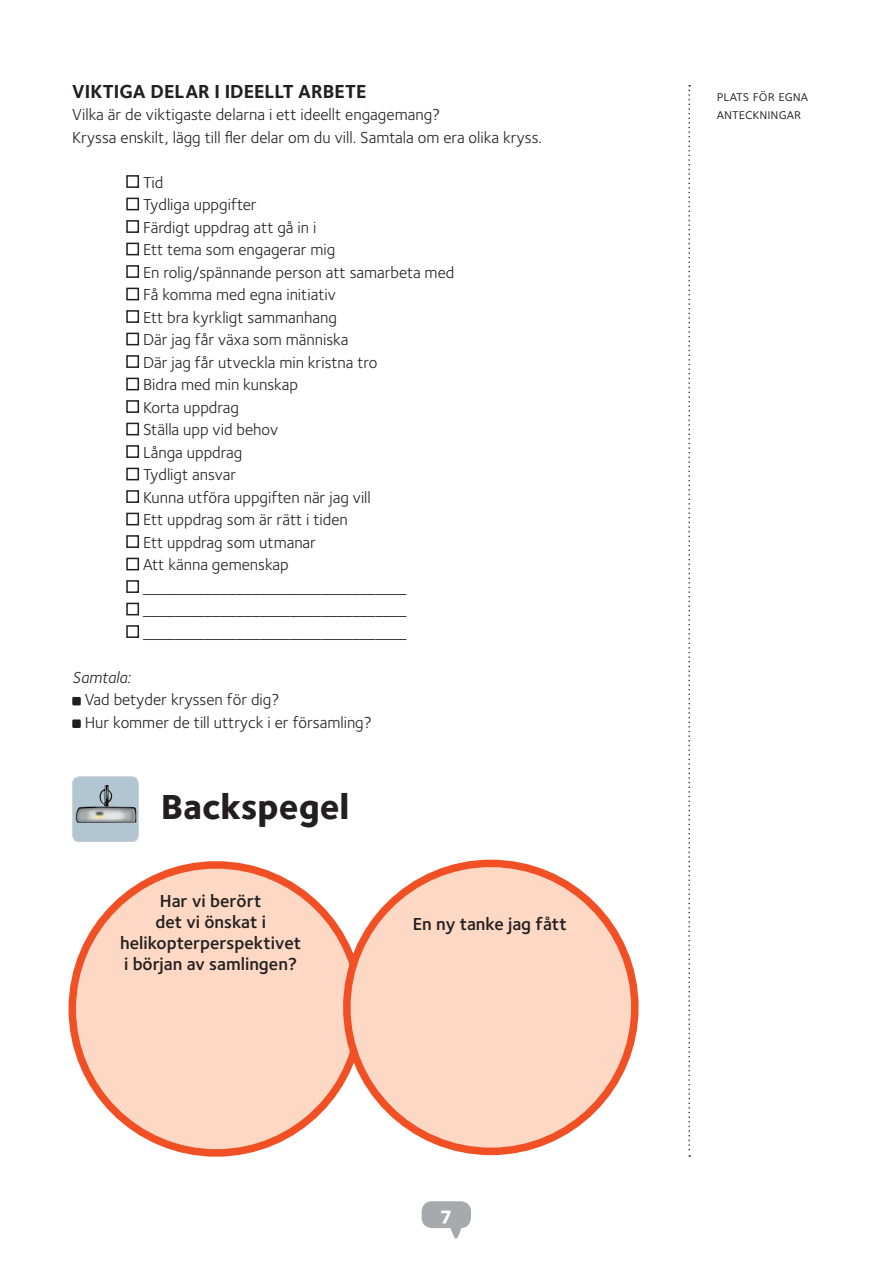
<style>
.page{position:relative;width:893px;height:1263px;background:#fff}
.page>*{position:absolute;margin:0;border:0;box-sizing:border-box;transform-origin:0 0}
.t1{font:36px "Foundry Sterling Extra Bold OSF";color:#231f20}
.t2{font:19.5px "Foundry Sterling Bold Expert";color:#231f20}
.t3{font:19.5px "Foundry Sterling Extra Bold OSF";color:#fff}
.t4{font:18px/21px "Foundry Sterling Demi OSF";color:#231f20;text-align:center}
.t5{font:16.5px/22.5px "Foundry Sterling";color:#231f20}
.t6{font:16.5px "Foundry Sterling Book Italic OSF";color:#231f20}
.t7{font:15px/18px "Foundry Sterling Book Expert";color:#231f20}
</style>
<div class="page">
<svg style="left:688px;top:85px;width:2px;height:1072px"></svg>
<div style="left:422px;top:1201px;width:49px;height:27px;background:#a8a9ad;border-radius:10px"></div>
<svg style="left:449px;top:1228px;width:12px;height:11px"></svg>
<div style="left:126px;top:175px;width:13px;height:13px;border:2px solid #231f20"></div>
<div style="left:126px;top:198px;width:13px;height:12px;border:2px solid #231f20"></div>
<div style="left:126px;top:220px;width:13px;height:13px;border:2px solid #231f20"></div>
<div style="left:126px;top:243px;width:13px;height:12px;border:2px solid #231f20"></div>
<div style="left:126px;top:265px;width:13px;height:13px;border:2px solid #231f20"></div>
<div style="left:126px;top:288px;width:13px;height:12px;border:2px solid #231f20"></div>
<div style="left:126px;top:310px;width:13px;height:13px;border:2px solid #231f20"></div>
<div style="left:126px;top:333px;width:13px;height:12px;border:2px solid #231f20"></div>
<div style="left:126px;top:355px;width:13px;height:13px;border:2px solid #231f20"></div>
<div style="left:126px;top:378px;width:13px;height:12px;border:2px solid #231f20"></div>
<div style="left:126px;top:400px;width:13px;height:13px;border:2px solid #231f20"></div>
<div style="left:126px;top:423px;width:13px;height:12px;border:2px solid #231f20"></div>
<div style="left:126px;top:445px;width:13px;height:13px;border:2px solid #231f20"></div>
<div style="left:126px;top:468px;width:13px;height:12px;border:2px solid #231f20"></div>
<div style="left:126px;top:490px;width:13px;height:13px;border:2px solid #231f20"></div>
<div style="left:126px;top:513px;width:13px;height:12px;border:2px solid #231f20"></div>
<div style="left:126px;top:535px;width:13px;height:13px;border:2px solid #231f20"></div>
<div style="left:126px;top:558px;width:13px;height:12px;border:2px solid #231f20"></div>
<div style="left:126px;top:580px;width:13px;height:13px;border:2px solid #231f20"></div>
<div style="left:126px;top:603px;width:13px;height:12px;border:2px solid #231f20"></div>
<div style="left:126px;top:625px;width:13px;height:13px;border:2px solid #231f20"></div>
<div style="left:72px;top:697px;width:9px;height:8px;background:#231f20;border-radius:2px"></div>
<div style="left:72px;top:719px;width:9px;height:9px;background:#231f20;border-radius:2px"></div>
<div style="left:72px;top:865px;width:288px;height:288px;background:#fdd8c4;border-radius:50%"></div>
<div style="left:69px;top:861px;width:295px;height:296px;border:8px solid #f05024;border-radius:50%"></div>
<div style="left:347px;top:863px;width:288px;height:288px;background:#fdd8c4;border-radius:50%"></div>
<div style="left:343px;top:860px;width:296px;height:295px;border:8px solid #f05024;border-radius:50%"></div>
<div style="left:73px;top:777px;width:65px;height:65px;background:#b2c5d3;border-radius:7px"></div>
<div style="left:72px;top:776px;width:67px;height:66px;border:1px solid #d1d2d2;border-radius:7px"></div>
<img style="left:75px;top:785px;width:61px;height:38px">
<p class="t2" style="left:72px;top:80px;width:296px">VIKTIGA DELAR I IDEELLT ARBETE</p>
<p class="t5" style="left:72px;top:103px;width:471px">Vilka är de viktigaste delarna i ett ideellt engagemang?<br>Kryssa enskilt, lägg till fler delar om du vill. Samtala om era olika kryss.</p>
<p class="t5" style="left:143px;top:171px;width:313px">Tid<br>Tydliga uppgifter<br>Färdigt uppdrag att gå in i<br>Ett tema som engagerar mig<br>En rolig/spännande person att samarbeta med<br>Få komma med egna initiativ<br>Ett bra kyrkligt sammanhang<br>Där jag får växa som människa<br>Där jag får utveckla min kristna tro<br>Bidra med min kunskap<br>Korta uppdrag<br>Ställa upp vid behov<br>Långa uppdrag<br>Tydligt ansvar<br>Kunna utföra uppgiften när jag vill<br>Ett uppdrag som är rätt i tiden<br>Ett uppdrag som utmanar<br>Att känna gemenskap __________________________________ __________________________________ __________________________________</p>
<p class="t6" style="left:72px;top:668px;width:61px">Samtala:</p>
<p class="t5" style="left:85px;top:688px;width:289px">Vad betyder kryssen för dig?<br>Hur kommer de till uttryck i er församling?</p>
<h1 class="t1" style="left:161px;top:784px;width:190px">Backspegel</h1>
<p class="t4" style="left:120px;top:890px;width:182px">Har vi berört<br>det vi önskat i helikopterperspektivet i början av samlingen?</p>
<p class="t4" style="left:413px;top:913px;width:155px">En ny tanke jag fått</p>
<p class="t3" style="left:441px;top:1203px;width:12px">7</p>
<p class="t7" style="left:717px;top:86px;width:93px">plats för egna anteckningar</p>
</div>
